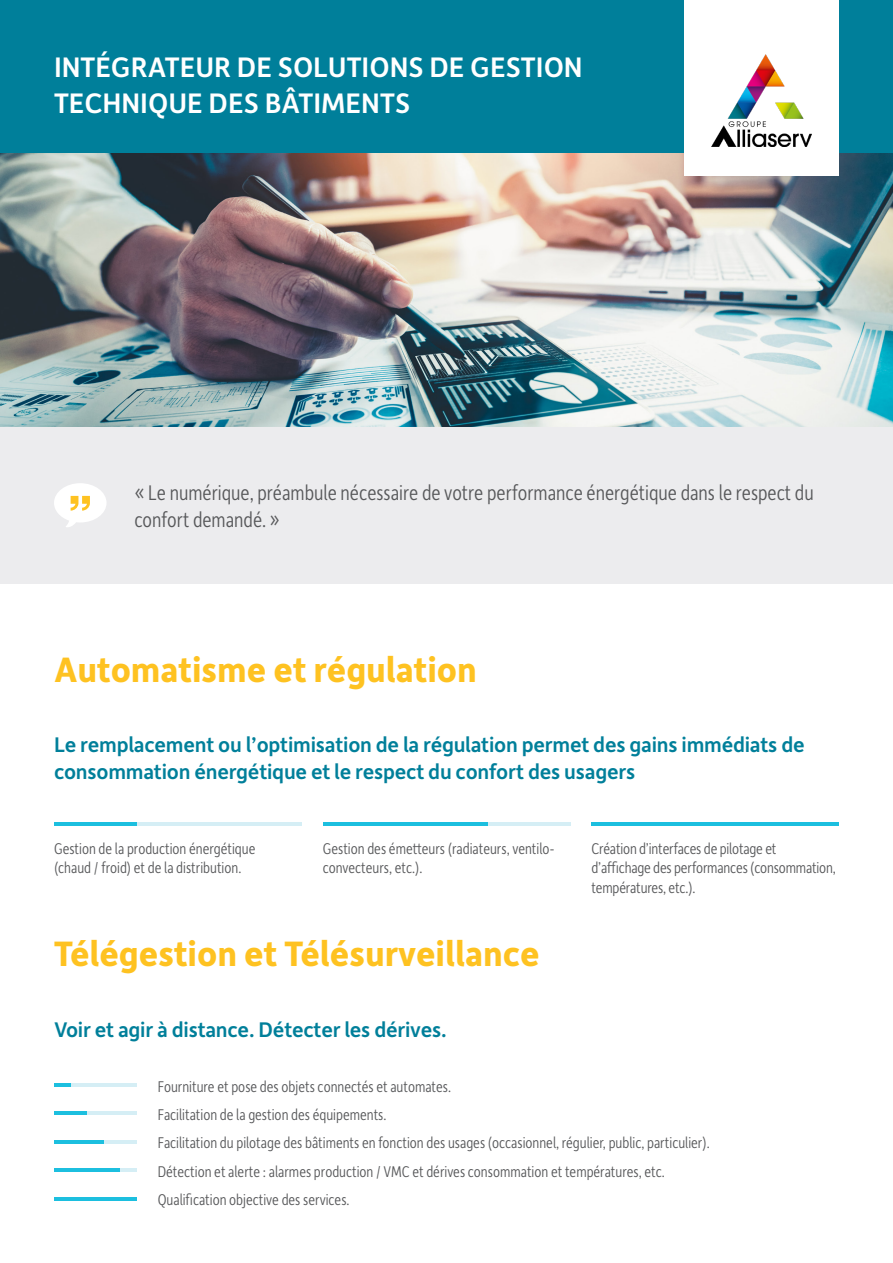
<style>
.page{position:relative;width:893px;height:1263px;background:#fff}
.page>*{position:absolute;margin:0;border:0;box-sizing:border-box;transform-origin:0 0}
.t1{font:700 37.5px "Depot New";color:#fec221}
.t2{font:500 30px/36px "Depot New";color:#fff}
.t3{font:500 22.5px/27px "Depot New";letter-spacing:-.01em;color:#007f9a}
.t4{font:300 22.5px/27px "Depot New Condensed";color:#57585a}
.t5{font:300 16.5px/19.8px "Depot New Condensed";color:#57585a}
</style>
<div class="page">
<hr style="left:54px;top:1140px;width:82px;height:3px;background:#d5eef5">
<hr style="left:54px;top:1169px;width:82px;height:3px;background:#d5eef5">
<hr style="left:54px;top:1112px;width:82px;height:3px;background:#d5eef5">
<img style="left:0;top:152px;width:893px;height:275px">
<div style="left:0;top:427px;width:893px;height:157px;background:#ececee"></div>
<div style="left:0;top:0;width:893px;height:152px;background:#007f9a"></div>
<div style="left:684px;top:0;width:155px;height:175px;background:#fff"></div>
<svg style="left:54px;top:483px;width:52px;height:44px"></svg>
<hr style="left:54px;top:1083px;width:82px;height:3px;background:#d5eef5">
<hr style="left:54px;top:822px;width:247px;height:3px;background:#d5eef5">
<hr style="left:323px;top:822px;width:248px;height:3px;background:#d5eef5">
<hr style="left:591px;top:822px;width:248px;height:3px;background:#1cbfdf">
<hr style="left:54px;top:822px;width:82px;height:3px;background:#1cbfdf">
<hr style="left:54px;top:1197px;width:82px;height:3px;background:#1cbfdf">
<hr style="left:54px;top:1083px;width:16px;height:3px;background:#1cbfdf">
<hr style="left:54px;top:1112px;width:33px;height:3px;background:#1cbfdf">
<hr style="left:54px;top:1140px;width:49px;height:3px;background:#1cbfdf">
<hr style="left:54px;top:1169px;width:66px;height:3px;background:#1cbfdf">
<hr style="left:323px;top:822px;width:165px;height:3px;background:#1cbfdf">
<img style="left:712px;top:54px;width:99px;height:93px">
<p class="t2" style="left:54px;top:48px;width:530px">INTÉGRATEUR DE SOLUTIONS DE GESTION<br>TECHNIQUE DES BÂTIMENTS</p>
<p class="t4" style="left:134px;top:478px;width:681px">« Le numérique, préambule nécessaire de votre performance énergétique dans le respect du confort demandé. »</p>
<p class="t1" style="left:54px;top:645px;width:424px">Automatisme et régulation</p>
<p class="t3" style="left:54px;top:730px;width:752px">Le remplacement ou l’optimisation de la régulation permet des gains immédiats de consommation énergétique et le respect du confort des usagers</p>
<p class="t5" style="left:54px;top:837px;width:203px">Gestion de la production énergétique</p>
<p class="t5" style="left:54px;top:857px;width:189px">(chaud / froid) et de la distribution.</p>
<p class="t5" style="left:323px;top:837px;width:234px">Gestion des émetteurs (radiateurs, ventilo&shy;convecteurs, etc.).</p>
<p class="t5" style="left:591px;top:837px;width:186px">Création d’interfaces de pilotage et</p>
<p class="t5" style="left:591px;top:857px;width:246px">d’affichage des performances (consommation, températures, etc.).</p>
<p class="t1" style="left:54px;top:929px;width:487px">Télégestion et Télésurveillance</p>
<p class="t3" style="left:54px;top:1015px;width:394px">Voir et agir à distance. Détecter les dérives.</p>
<p class="t5" style="left:158px;top:1075px;width:295px">Fourniture et pose des objets connectés et automates.</p>
<p class="t5" style="left:158px;top:1104px;width:230px">Facilitation de la gestion des équipements.</p>
<p class="t5" style="left:158px;top:1132px;width:553px">Facilitation du pilotage des bâtiments en fonction des usages (occasionnel, régulier, public, particulier).</p>
<p class="t5" style="left:158px;top:1160px;width:509px">Détection et alerte : alarmes production / VMC et dérives consommation et températures, etc.</p>
<p class="t5" style="left:158px;top:1189px;width:193px">Qualification objective des services.</p>
</div>
